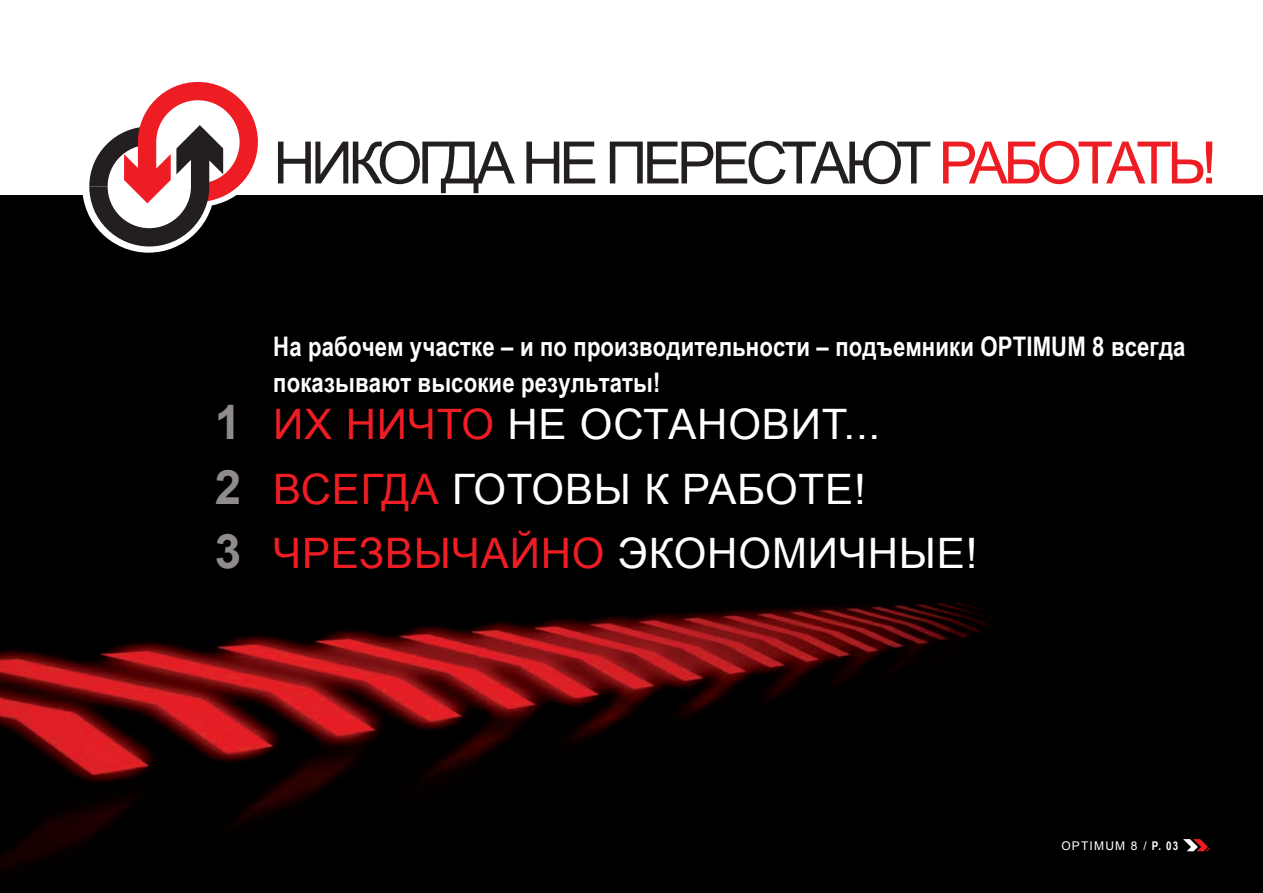
<style>
.page{position:relative;width:1263px;height:893px;background:#fff}
.page>*{position:absolute;margin:0;border:0;box-sizing:border-box;transform-origin:0 0}
.t1{font:58.5px "Arial";letter-spacing:-.08em;color:#231f20}
.t2{font:700 47.55px/64.2px "Arial";color:#8e8b8a;text-align:justify}
.t3{font:42px/64.8px "Arial";letter-spacing:.02em;color:#fff}
.t4{font:700 27px/36px "Arial Narrow";letter-spacing:.005em;color:#fff}
.t5{font:12px "Arial";letter-spacing:.1em;color:#fff}
.s1{color:#ee1d23}
.s2{font-family:"Arial Narrow";font-weight:700}
</style>
<div class="page">
<img style="left:0;top:195px;width:1263px;height:698px">
<svg style="left:1183px;top:839px;width:27px;height:12px"></svg>
<div style="left:83px;top:121px;width:131px;height:131px;background:#fff;border-radius:50%"></div>
<svg style="left:89px;top:82px;width:169px;height:164px"></svg>
<h1 class="t1" style="left:273px;top:125px;width:945px">НИКОГДА НЕ ПЕРЕСТАЮТ <span class="s1">РАБОТАТЬ!</span></h1>
<p class="t4" style="left:273px;top:327px;width:914px">На рабочем участке – и по производительности – подъемники OPTIMUM 8 всегда показывают высокие результаты!</p>
<h2 class="t2" style="left:215px;top:392px;width:28px">1<br>2<br>3</h2>
<h3 class="t3" style="left:273px;top:392px;width:706px"><span class="s1">ИХ НИЧТО</span> НЕ ОСТАНОВИТ...<br><span class="s1">ВСЕГДА</span> ГОТОВЫ К РАБОТЕ!<br><span class="s1">ЧРЕЗВЫЧАЙНО</span> ЭКОНОМИЧНЫЕ!</h3>
<p class="t5" style="left:1061px;top:838px;width:118px">OPTIMUM 8 / <span class="s2">P. 03</span></p>
</div>
